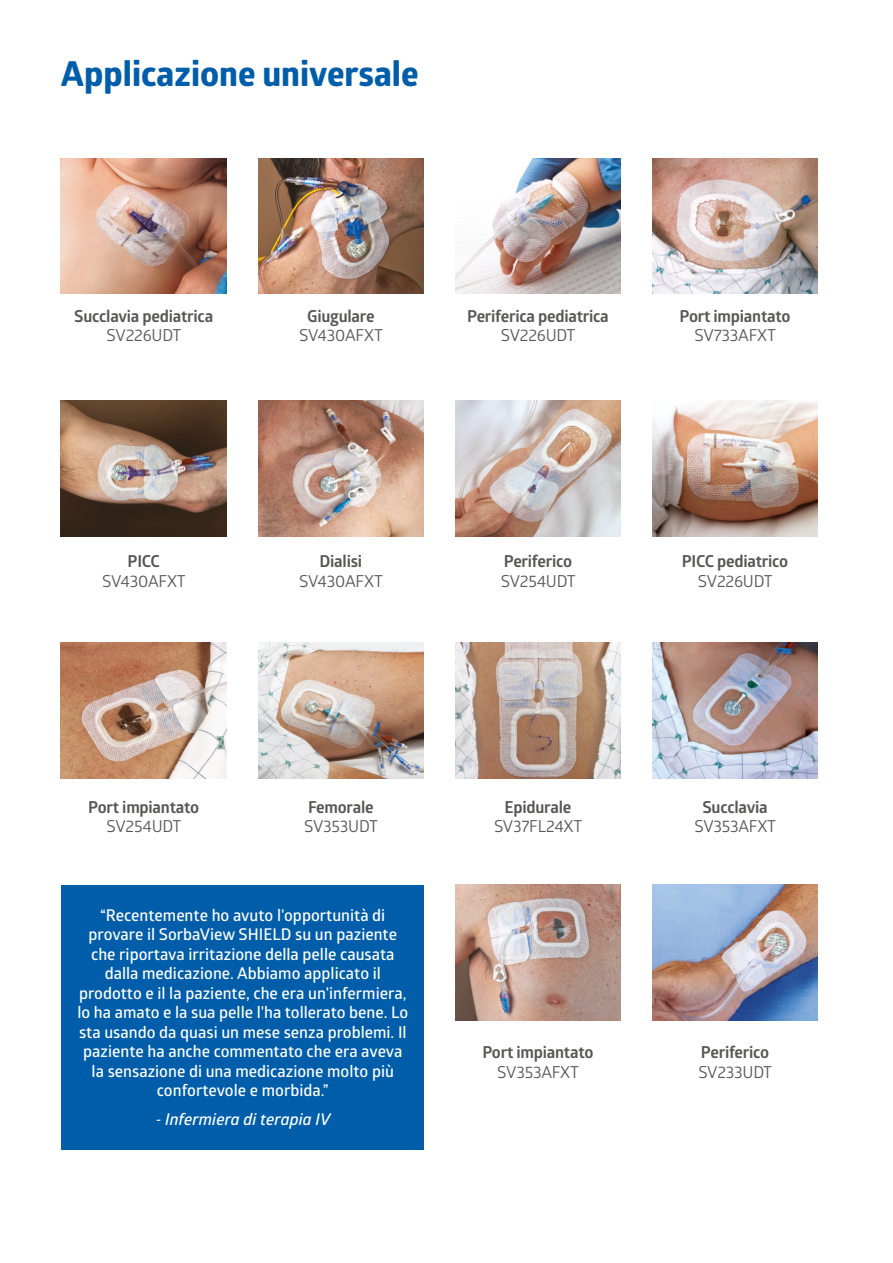
<style>
.page{position:relative;width:893px;height:1263px;background:#fff}
.page>*{position:absolute;margin:0;border:0;box-sizing:border-box;transform-origin:0 0}
.t1{font:700 34.5px "Globerx";color:#005da9}
.back_page_body_copy{font:700 16.5px/19.5px "Glober";letter-spacing:-.015em;color:#575756;text-align:center}
.back_page_body_copy-2{font:16.5px/19.5px "Glober";letter-spacing:-.015em;color:#575756;text-align:center}
.t2{font:600 16.2px/19.5px "Glober";color:#fff;text-align:center}
.t3{font:italic 600 16.2px "Glober";color:#fff}
.s1{font-weight:400}
.s2{font-weight:700}
</style>
<div class="page">
<img style="left:61px;top:158px;width:166px;height:136px">
<img style="left:258px;top:158px;width:166px;height:136px">
<img style="left:455px;top:158px;width:166px;height:136px">
<img style="left:652px;top:158px;width:166px;height:136px">
<img style="left:61px;top:400px;width:166px;height:136px">
<img style="left:258px;top:400px;width:166px;height:136px">
<img style="left:455px;top:400px;width:166px;height:136px">
<img style="left:652px;top:400px;width:166px;height:136px">
<img style="left:61px;top:643px;width:166px;height:135px">
<img style="left:258px;top:643px;width:166px;height:135px">
<img style="left:455px;top:643px;width:166px;height:135px">
<img style="left:652px;top:643px;width:166px;height:135px">
<img style="left:455px;top:885px;width:166px;height:136px">
<img style="left:652px;top:885px;width:166px;height:136px">
<div style="left:61px;top:885px;width:363px;height:264px;background:#005da9"></div>
<p class="t1" style="left:61px;top:49px;width:359px">Applicazione universale</p>
<p class="back_page_body_copy" style="left:74px;top:306px;width:140px">Succlavia pediatrica<br><span class="s1">SV226UDT</span></p>
<p class="back_page_body_copy-2" style="left:102px;top:551px;width:85px"><span class="s2">PICC<br></span>SV430AFXT</p>
<p class="back_page_body_copy" style="left:299px;top:306px;width:85px">Giugulare<br><span class="s1">SV430AFXT</span></p>
<p class="back_page_body_copy-2" style="left:299px;top:551px;width:85px"><span class="s2">Dialisi<br></span>SV430AFXT</p>
<p class="back_page_body_copy" style="left:467px;top:306px;width:143px">Periferica pediatrica<br><span class="s1">SV226UDT</span></p>
<p class="back_page_body_copy" style="left:679px;top:306px;width:113px">Port impiantato<br><span class="s1">SV733AFXT</span></p>
<p class="back_page_body_copy" style="left:501px;top:551px;width:76px;text-align:left">Periferico<br><span class="s1">SV254UDT</span></p>
<p class="back_page_body_copy" style="left:682px;top:551px;width:108px">PICC pediatrico<br><span class="s1">SV226UDT</span></p>
<p class="back_page_body_copy" style="left:88px;top:797px;width:113px">Port impiantato<br><span class="s1">SV254UDT</span></p>
<p class="back_page_body_copy" style="left:304px;top:797px;width:75px;text-align:left">Femorale<br><span class="s1">SV353UDT</span></p>
<p class="t2" style="left:77px;top:904px;width:332px">“Recentemente ho avuto l'opportunità di provare il SorbaView SHIELD su un paziente che riportava irritazione della pelle causata dalla medicazione. Abbiamo applicato il prodotto e il la paziente, che era un'infermiera, lo ha amato e la sua pelle l'ha tollerato bene. Lo sta usando da quasi un mese senza problemi. Il paziente ha anche commentato che era aveva la sensazione di una medicazione molto più confortevole e morbida.”</p>
<p class="t3" style="left:156px;top:1107px;width:176px">- Infermiera di terapia IV</p>
<p class="back_page_body_copy-2" style="left:494px;top:796px;width:90px"><span class="s2">Epidurale<br></span>SV37FL24XT</p>
<p class="back_page_body_copy" style="left:482px;top:1042px;width:113px">Port impiantato<br><span class="s1">SV353AFXT</span></p>
<p class="back_page_body_copy" style="left:694px;top:797px;width:83px">Succlavia<br><span class="s1">SV353AFXT</span></p>
<p class="back_page_body_copy" style="left:698px;top:1042px;width:75px;text-align:left">Periferico<br><span class="s1">SV233UDT</span></p>
</div>
